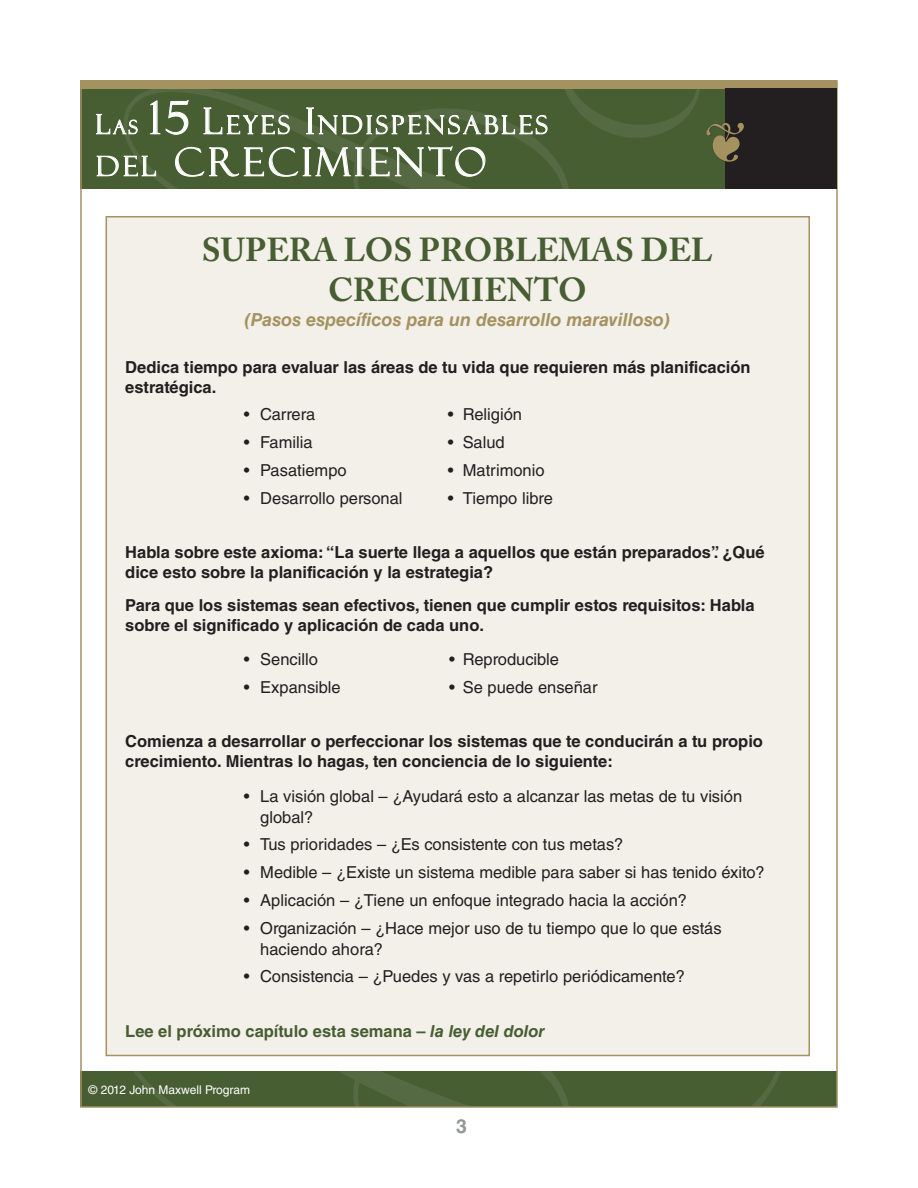
<style>
.page{position:relative;width:918px;height:1188px;background:#fff}
.page>*{position:absolute;margin:0;border:0;box-sizing:border-box;transform-origin:0 0}
.t1{font:39px "Felix Titling MT Std";letter-spacing:.1em;color:#fff}
.t2{font:700 33px/39.6px "Adobe Caslon";color:#475d32;text-align:center}
.t3{font:25.2px "Felix Titling MT Std";letter-spacing:.13em;color:#fff}
.t4{font:700 19.5px "Helvetica LT Std";color:#939598}
.t5{font:18.9px "Felix Titling MT Std";color:#fff}
.t6{font:italic 700 18px "Helvetica LT Std";color:#a49261}
.Doubel_Indent{font:16.5px/21px "Helvetica LT Std";color:#231f20}
.TEXT{font:700 16.5px/19.8px "Helvetica LT Std";color:#231f20}
.TEXT-2{font:700 16.5px "Helvetica LT Std";color:#475d32}
.t7{font:12px "Helvetica LT Std";color:#fff}
.s1{font-size:45px}
.s2{font-size:36px}
.s3{font-size:27.3px}
.s4{font-size:27px}
.s5{font-style:italic}
</style>
<div class="page">
<div style="left:80px;top:1071px;width:757px;height:36px;background:#475d32"></div>
<img style="left:134px;top:1071px;width:647px;height:34px">
<div style="left:80px;top:80px;width:757px;height:109px;background:#475d32"></div>
<img style="left:125px;top:89px;width:575px;height:100px">
<div style="left:80px;top:80px;width:757px;height:9px;background:#a49261"></div>
<div style="left:725px;top:89px;width:112px;height:100px;background:#231f20"></div>
<div style="left:707px;top:123px;width:38px;height:40px;background:#231f20;opacity:.75"></div>
<svg style="left:96px;top:114px;width:42px;height:23px"></svg>
<svg style="left:150px;top:100px;width:39px;height:35px"></svg>
<svg style="left:203px;top:107px;width:87px;height:28px"></svg>
<svg style="left:306px;top:107px;width:242px;height:29px"></svg>
<svg style="left:96px;top:155px;width:60px;height:22px"></svg>
<svg style="left:175px;top:146px;width:311px;height:32px"></svg>
<div style="left:106px;top:216px;width:704px;height:840px;background:#f3f0e9;border:2px solid #a49261"></div>
<svg style="left:707px;top:123px;width:37px;height:39px"></svg>
<h3 class="t3" style="left:149px;top:110px;width:400px"><span class="s1">15</span> <span class="s2">L</span>EYES <span class="s2">I</span>NDISPENSABLES</h3>
<h1 class="t1" style="left:96px;top:140px;width:392px"><span class="s3">DEL</span> CRECIMIENTO</h1>
<p class="t5" style="left:96px;top:116px;width:43px"><span class="s4">L</span>AS</p>
<p class="t2" style="left:202px;top:230px;width:512px">SUPERA LOS PROBLEMAS DEL<br>CRECIMIENTO</p>
<p class="t6" style="left:244px;top:309px;width:428px">(Pasos específicos para un desarrollo maravilloso)</p>
<p class="TEXT" style="left:125px;top:357px;width:627px">Dedica tiempo para evaluar las áreas de tu vida que requieren más planificación estratégica.</p>
<p class="Doubel_Indent" style="left:244px;top:404px;width:73px">• Carrera</p>
<p class="Doubel_Indent" style="left:448px;top:404px;width:76px">• Religión</p>
<p class="Doubel_Indent" style="left:244px;top:432px;width:70px">• Familia</p>
<p class="Doubel_Indent" style="left:448px;top:432px;width:58px">• Salud</p>
<p class="Doubel_Indent" style="left:244px;top:459px;width:104px">• Pasatiempo</p>
<p class="Doubel_Indent" style="left:448px;top:459px;width:98px">• Matrimonio</p>
<p class="Doubel_Indent" style="left:244px;top:487px;width:160px">• Desarrollo personal</p>
<p class="Doubel_Indent" style="left:448px;top:487px;width:107px">• Tiempo libre</p>
<p class="TEXT" style="left:125px;top:542px;width:641px">Habla sobre este axioma: “La suerte llega a aquellos que están preparados”. ¿Qué dice esto sobre la planificación y la estrategia?</p>
<p class="TEXT" style="left:125px;top:595px;width:631px">Para que los sistemas sean efectivos, tienen que cumplir estos requisitos: Habla sobre el significado y aplicación de cada uno.</p>
<p class="Doubel_Indent" style="left:244px;top:649px;width:76px">• Sencillo</p>
<p class="Doubel_Indent" style="left:449px;top:649px;width:111px">• Reproducible</p>
<p class="Doubel_Indent" style="left:244px;top:677px;width:98px">• Expansible</p>
<p class="Doubel_Indent" style="left:449px;top:677px;width:150px">• Se puede enseñar</p>
<p class="TEXT" style="left:125px;top:731px;width:639px">Comienza a desarrollar o perfeccionar los sistemas que te conducirán a tu propio crecimiento. Mientras lo hagas, ten conciencia de lo siguiente:</p>
<p class="Doubel_Indent" style="left:260px;top:785px;width:483px;text-indent:-16px">• La visión global – ¿Ayudará esto a alcanzar las metas de tu visión global?</p>
<p class="Doubel_Indent" style="left:244px;top:834px;width:381px">• Tus prioridades – ¿Es consistente con tus metas?</p>
<p class="Doubel_Indent" style="left:244px;top:862px;width:522px">• Medible – ¿Existe un sistema medible para saber si has tenido éxito?</p>
<p class="Doubel_Indent" style="left:244px;top:889px;width:445px">• Aplicación – ¿Tiene un enfoque integrado hacia la acción?</p>
<p class="Doubel_Indent" style="left:260px;top:917px;width:463px;text-indent:-16px">• Organización – ¿Hace mejor uso de tu tiempo que lo que estás haciendo ahora?</p>
<p class="Doubel_Indent" style="left:244px;top:966px;width:443px">• Consistencia – ¿Puedes y vas a repetirlo periódicamente?</p>
<p class="TEXT-2" style="left:125px;top:1021px;width:421px">Lee el próximo capítulo esta semana – <span class="s5">la ley del dolor</span></p>
<p class="t7" style="left:89px;top:1083px;width:163px">© 2012 John Maxwell Program</p>
<p class="t4" style="left:456px;top:1114px;width:12px">3</p>
</div>
